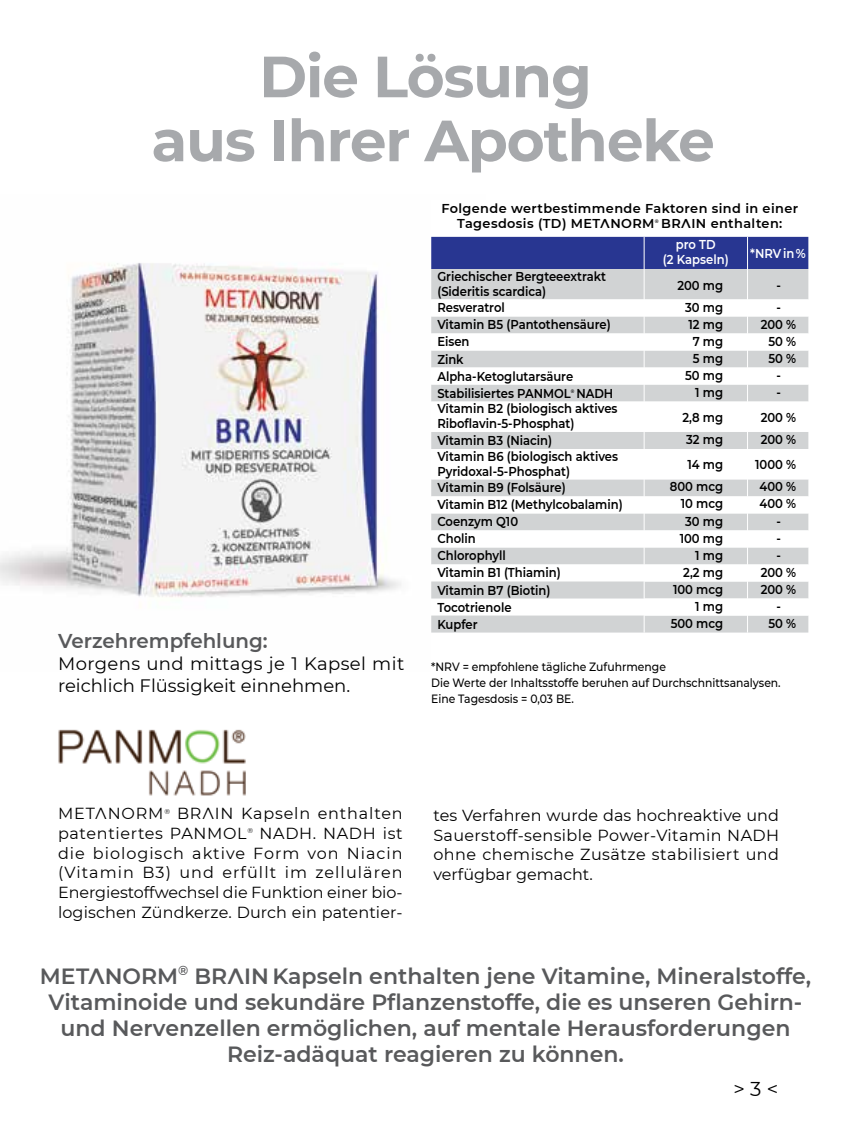
<style>
.page{position:relative;width:851px;height:1134px;background:#fff}
.page>*{position:absolute;margin:0;border:0;box-sizing:border-box;transform-origin:0 0}
.t1{font:700 58px/64px "Montserrat";letter-spacing:-.02em;color:#a7a9ac;text-align:center}
.t2{font:600 22px/26px "Montserrat";color:#58595b;text-align:center}
.t3{font:600 20px "Montserrat";color:#58595b}
.t4{font:20px "Montserrat";color:#000}
.t5{font:18px/22px "Montserrat";color:#000}
.t6{font:16px/19.6px "Montserrat";letter-spacing:.02em;color:#000;text-align:justify}
.t7{font:16px/19.6px "Montserrat";letter-spacing:.045em;color:#000}
.t8{font:16px "Montserrat";letter-spacing:.05em;color:#000}
.t9{font:600 12.8px/15px "Montserrat";color:#000;scale:.9 1}
.t10{font:600 12.8px/15px "Montserrat";letter-spacing:.03em;color:#000}
.t11{font:600 12.8px/15px "Montserrat";color:#fff;text-align:center;scale:.9 1}
.t12{font:500 12px/16px "Montserrat";color:#000;scale:.9 1}
.t13{font:7px "Montserrat";color:#000}
.t14{font:600 5px "Montserrat";color:#000}
.t15{font:600 5px "Montserrat";color:#000;scale:.9 1}
</style>
<div class="page">
<img style="left:0;top:263px;width:401px;height:334px">
<div style="left:431px;top:237px;width:377px;height:32px;background:#283691"></div>
<div style="left:431px;top:269px;width:377px;height:363px;background:#d1d3d4"></div>
<svg style="left:431px;top:299px;width:377px;height:316px"></svg>
<hr style="left:643px;top:237px;width:1px;height:32px;background:#fff">
<hr style="left:747px;top:237px;width:1px;height:32px;background:#fff">
<hr style="left:643px;top:269px;width:1px;height:30px;background:#fff">
<hr style="left:747px;top:269px;width:1px;height:30px;background:#fff">
<svg style="left:643px;top:299px;width:1px;height:103px"></svg>
<svg style="left:747px;top:299px;width:1px;height:103px"></svg>
<hr style="left:643px;top:402px;width:1px;height:30px;background:#fff">
<hr style="left:747px;top:402px;width:1px;height:30px;background:#fff">
<svg style="left:643px;top:432px;width:1px;height:17px"></svg>
<svg style="left:747px;top:432px;width:1px;height:17px"></svg>
<hr style="left:643px;top:449px;width:1px;height:30px;background:#fff">
<hr style="left:747px;top:449px;width:1px;height:30px;background:#fff">
<svg style="left:431px;top:479px;width:213px;height:153px"></svg>
<svg style="left:747px;top:479px;width:1px;height:153px"></svg>
<img style="left:58px;top:729px;width:188px;height:67px">
<h1 class="t1" style="left:151px;top:42px;width:564px">Die Lösung<br>aus Ihrer Apotheke</h1>
<h3 class="t3" style="left:58px;top:627px;width:211px">Verzehrempfehlung:</h3>
<h3 class="t5" style="left:58px;top:652px;width:348px">Morgens und mittags je 1 Kapsel mit reichlich Flüssigkeit einnehmen.</h3>
<p class="t10" style="left:457px;top:200px;width:342px;text-indent:-16px">Folgende wertbestimmende Faktoren sind in einer<br>Tagesdosis (TD) METЛNORM</p>
<p class="t14" style="left:654px;top:218px;width:5px">®</p>
<p class="t10" style="left:661px;top:215px;width:122px">BRЛIN enthalten:</p>
<p class="t11" style="left:663px;top:236px;width:74px">pro TD<br>(2 Kapseln)</p>
<p class="t11" style="left:750px;top:246px;width:63px">*NRV in %</p>
<p class="t9" style="left:437px;top:268px;width:189px">Griechischer Bergteeextrakt (Sideritis scardica)</p>
<p class="t9" style="left:677px;top:277px;width:52px">200 mg</p>
<p class="t9" style="left:776px;top:277px;width:6px">-</p>
<p class="t9" style="left:437px;top:300px;width:77px">Resveratrol</p>
<p class="t9" style="left:685px;top:299px;width:44px">30 mg</p>
<p class="t9" style="left:776px;top:299px;width:6px">-</p>
<p class="t9" style="left:437px;top:317px;width:194px">Vitamin B5 (Pantothensäure)</p>
<p class="t9" style="left:688px;top:316px;width:40px">12 mg</p>
<p class="t9" style="left:760px;top:316px;width:41px">200 %</p>
<p class="t9" style="left:437px;top:334px;width:37px">Eisen</p>
<p class="t9" style="left:692px;top:333px;width:35px">7 mg</p>
<p class="t9" style="left:768px;top:333px;width:32px">50 %</p>
<p class="t9" style="left:437px;top:351px;width:31px">Zink</p>
<p class="t9" style="left:692px;top:350px;width:35px">5 mg</p>
<p class="t9" style="left:768px;top:350px;width:32px">50 %</p>
<p class="t9" style="left:437px;top:368px;width:152px">Alpha-Ketoglutarsäure</p>
<p class="t9" style="left:685px;top:367px;width:44px">50 mg</p>
<p class="t9" style="left:776px;top:367px;width:6px">-</p>
<p class="t9" style="left:437px;top:385px;width:197px">Stabilisiertes PANMOL NADH</p>
<p class="t15" style="left:571px;top:387px;width:5px">®</p>
<p class="t9" style="left:695px;top:384px;width:32px">1 mg</p>
<p class="t9" style="left:776px;top:384px;width:6px">-</p>
<p class="t9" style="left:437px;top:401px;width:202px">Vitamin B2 (biologisch aktives<br>Riboflavin-5-Phosphat)</p>
<p class="t9" style="left:682px;top:409px;width:47px">2,8 mg</p>
<p class="t9" style="left:760px;top:409px;width:41px">200 %</p>
<p class="t9" style="left:437px;top:432px;width:129px">Vitamin B3 (Niacin)</p>
<p class="t9" style="left:686px;top:431px;width:43px">32 mg</p>
<p class="t9" style="left:760px;top:431px;width:41px">200 %</p>
<p class="t9" style="left:437px;top:448px;width:202px">Vitamin B6 (biologisch aktives<br>Pyridoxal-5-Phosphat)</p>
<p class="t9" style="left:687px;top:457px;width:41px">14 mg</p>
<p class="t9" style="left:755px;top:457px;width:47px">1000 %</p>
<p class="t9" style="left:437px;top:480px;width:144px">Vitamin B9 (Folsäure)</p>
<p class="t9" style="left:669px;top:479px;width:61px">800 mcg</p>
<p class="t9" style="left:759px;top:479px;width:42px">400 %</p>
<p class="t9" style="left:437px;top:497px;width:207px">Vitamin B12 (Methylcobalamin)</p>
<p class="t9" style="left:680px;top:496px;width:49px">10 mcg</p>
<p class="t9" style="left:759px;top:496px;width:42px">400 %</p>
<p class="t9" style="left:437px;top:514px;width:91px">Coenzym Q10</p>
<p class="t9" style="left:685px;top:513px;width:44px">30 mg</p>
<p class="t9" style="left:776px;top:513px;width:6px">-</p>
<p class="t9" style="left:437px;top:531px;width:44px">Cholin</p>
<p class="t9" style="left:679px;top:530px;width:50px">100 mg</p>
<p class="t9" style="left:776px;top:530px;width:6px">-</p>
<p class="t9" style="left:437px;top:548px;width:78px">Chlorophyll</p>
<p class="t9" style="left:695px;top:547px;width:32px">1 mg</p>
<p class="t9" style="left:776px;top:547px;width:6px">-</p>
<p class="t9" style="left:437px;top:565px;width:139px">Vitamin B1 (Thiamin)</p>
<p class="t9" style="left:683px;top:564px;width:46px">2,2 mg</p>
<p class="t9" style="left:760px;top:564px;width:41px">200 %</p>
<p class="t9" style="left:437px;top:582px;width:127px">Vitamin B7 (Biotin)</p>
<p class="t9" style="left:673px;top:581px;width:57px">100 mcg</p>
<p class="t9" style="left:760px;top:581px;width:41px">200 %</p>
<p class="t9" style="left:437px;top:599px;width:84px">Tocotrienole</p>
<p class="t9" style="left:695px;top:598px;width:32px">1 mg</p>
<p class="t9" style="left:776px;top:598px;width:6px">-</p>
<p class="t9" style="left:437px;top:616px;width:46px">Kupfer</p>
<p class="t9" style="left:670px;top:615px;width:60px">500 mcg</p>
<p class="t9" style="left:768px;top:615px;width:32px">50 %</p>
<p class="t12" style="left:431px;top:658px;width:390px">*NRV = empfohlene tägliche Zufuhrmenge<br>Die Werte der Inhaltsstoffe beruhen auf Durchschnittsanalysen.<br>Eine Tagesdosis = 0,03 BE.</p>
<p class="t7" style="left:58px;top:803px;width:346px;text-indent:119px">BRЛIN Kapseln enthalten patentiertes PANMOL</p>
<p class="t8" style="left:58px;top:803px;width:107px">METЛNORM</p>
<p class="t13" style="left:164px;top:806px;width:7px">®</p>
<p class="t6" style="left:58px;top:823px;width:346px;text-indent:201px">NADH. NADH ist die biologisch aktive Form von Niacin (Vitamin B3) und erfüllt im zellulären Energiestoffwechsel die Funktion einer bio&shy;logischen Zündkerze. Durch ein patentier-</p>
<p class="t13" style="left:247px;top:826px;width:7px">®</p>
<p class="t6" style="left:433px;top:805px;width:347px">tes Verfahren wurde das hochreaktive und Sauerstoff-sensible Power-Vitamin NADH ohne chemische Zusätze stabilisiert und verfügbar gemacht.</p>
<h2 class="t2" style="left:40px;top:962px;width:772px">METЛNORM<sup>®</sup> BRЛIN Kapseln enthalten jene Vitamine, Mineralstoffe, Vitaminoide und sekundäre Pflanzenstoffe, die es unseren Gehirn&shy;und Nervenzellen ermöglichen, auf mentale Herausforderungen Reiz-adäquat reagieren zu können.</h2>
<h3 class="t4" style="left:733px;top:1075px;width:46px">&gt; 3 &lt;</h3>
</div>
